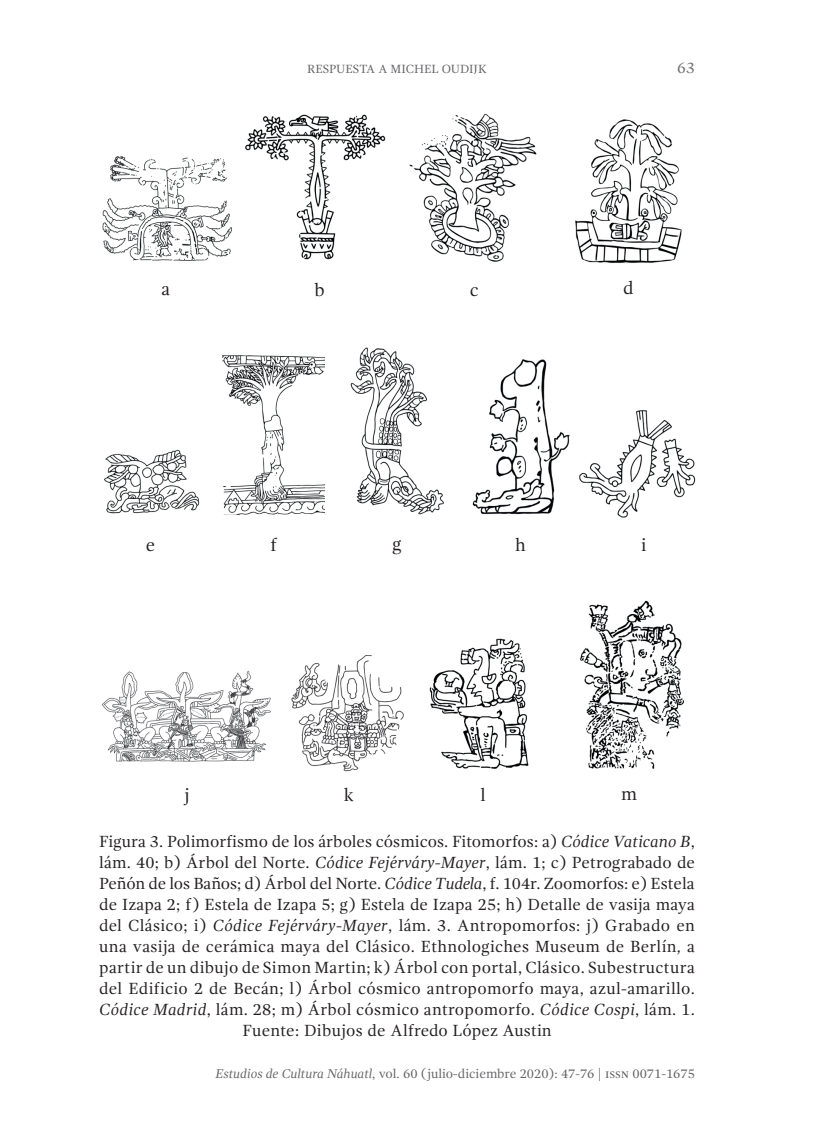
<style>
.page{position:relative;width:819px;height:1141px;background:#fff}
.page>*{position:absolute;margin:0;border:0;box-sizing:border-box;transform-origin:0 0}
.t1{font:18.38px "Gandhi Serif";color:#231f20}
.t2{font:16.62px/21px "Gandhi Serif";letter-spacing:.01em;color:#231f20;text-align:center}
.t3{font:15.75px "Gandhi Serif";color:#6c6d70}
.t4{font:13.12px "Gandhi Serif";color:#636366}
.t5{font:12.25px "Gandhi Serif";color:#636366}
.s1{font-style:italic}
</style>
<div class="page">
<img style="left:102px;top:156px;width:130px;height:105px">
<img style="left:245px;top:114px;width:141px;height:146px">
<img style="left:409px;top:113px;width:128px;height:149px">
<img style="left:575px;top:119px;width:107px;height:144px">
<img style="left:104px;top:450px;width:96px;height:64px">
<img style="left:222px;top:355px;width:103px;height:160px">
<img style="left:350px;top:347px;width:94px;height:168px">
<img style="left:472px;top:359px;width:98px;height:156px">
<img style="left:579px;top:410px;width:117px;height:108px">
<img style="left:102px;top:670px;width:169px;height:95px">
<img style="left:291px;top:655px;width:113px;height:117px">
<img style="left:429px;top:638px;width:100px;height:131px">
<img style="left:580px;top:600px;width:105px;height:169px">
<p class="t5" style="left:307px;top:62px;width:181px">RESPUESTA A MICHEL OUDIJK</p>
<p class="t3" style="left:677px;top:59px;width:19px">63</p>
<p class="t1" style="left:161px;top:279px;width:10px">a</p>
<p class="t1" style="left:314px;top:279px;width:12px">b</p>
<p class="t1" style="left:469px;top:279px;width:10px">c</p>
<p class="t1" style="left:623px;top:278px;width:12px">d</p>
<p class="t1" style="left:146px;top:534px;width:11px">e</p>
<p class="t1" style="left:270px;top:534px;width:8px">f</p>
<p class="t1" style="left:392px;top:534px;width:11px">g</p>
<p class="t1" style="left:515px;top:534px;width:12px">h</p>
<p class="t1" style="left:641px;top:534px;width:7px">i</p>
<p class="t1" style="left:184px;top:784px;width:6px">j</p>
<p class="t1" style="left:344px;top:785px;width:12px">k</p>
<p class="t1" style="left:480px;top:785px;width:7px">l</p>
<p class="t1" style="left:621px;top:783px;width:18px">m</p>
<p class="t2" style="left:99px;top:831px;width:597px">Figura 3. Polimorfismo de los árboles cósmicos. Fitomorfos: a) <span class="s1">Códice Vaticano B</span>, lám. 40; b) Árbol del Norte. <span class="s1">Códice Fejérváry-Mayer</span>, lám. 1; c) Petrograbado de Peñón de los Baños; d) Árbol del Norte. <span class="s1">Códice Tudela</span>, f. 104r. Zoomorfos: e) Estela de Izapa 2; f) Estela de Izapa 5; g) Estela de Izapa 25; h) Detalle de vasija maya del Clásico; i) <span class="s1">Códice Fejérváry-Mayer</span>, lám. 3. Antropomorfos: j) Grabado en una vasija de cerámica maya del Clásico. Ethnologiches Museum de Berlín<span class="s1">,</span> a partir de un dibujo de Simon Martin; k) Árbol con portal, Clásico. Subestructura del Edificio 2 de Becán; l) Árbol cósmico antropomorfo maya, azul-amarillo.<br><span class="s1">Códice Madrid</span>, lám. 28; m) Árbol cósmico antropomorfo. <span class="s1">Códice Cospi</span>, lám. 1.<br>Fuente: Dibujos de Alfredo López Austin</p>
<p class="t4" style="left:215px;top:1067px;width:481px"><span class="s1">Estudios de Cultura Náhuatl</span>, vol. 60 (julio-diciembre 2020): 47-76 | issn 0071-1675</p>
</div>
